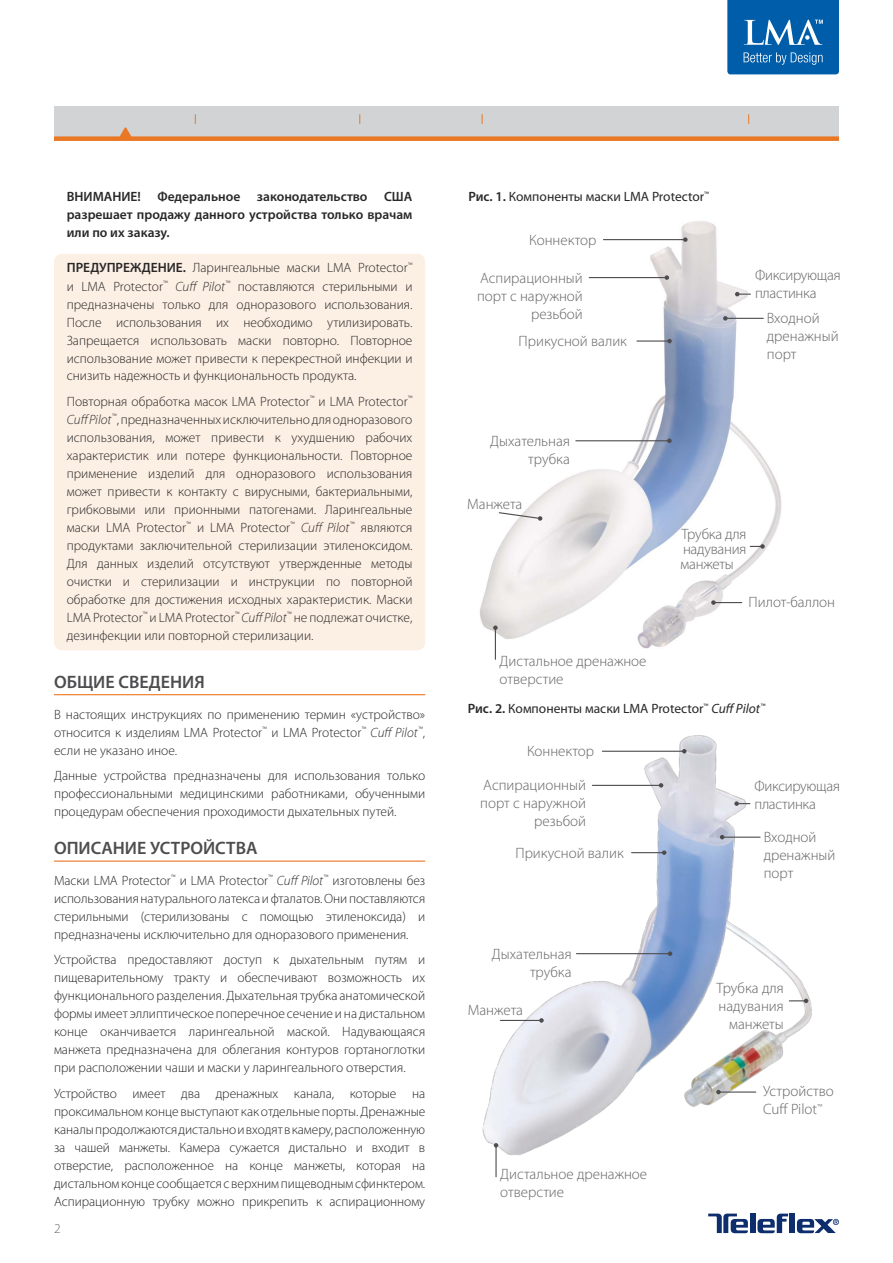
<style>
.page{position:relative;width:893px;height:1263px;background:#fff}
.page>*{position:absolute;margin:0;border:0;box-sizing:border-box;transform-origin:0 0}
.t1{font:600 18px "Myriad Pro";color:#4d4d4f}
.t2{font:300 15px/18px "Myriad Pro";color:#636466;text-align:right}
.t3{font:300 15px/18px "Myriad Pro";letter-spacing:-.02em;color:#636466}
.t4{font:300 13.5px/18px "Myriad Pro";color:#292829;text-align:justify}
.t5{font:600 13.5px/18px "Myriad Pro";color:#292829;text-align:justify}
.t6{font:13.5px "Myriad Pro";color:#292829}
.t7{font:300 13.5px "Myriad Pro";color:#636466}
.s1{font-weight:600}
.s2{font-style:italic}
</style>
<div class="page">
<div style="left:54px;top:106px;width:785px;height:32px;background:#d1d3d4"></div>
<svg style="left:120px;top:127px;width:11px;height:9px"></svg>
<div style="left:54px;top:136px;width:785px;height:5px;background:#e97724"></div>
<svg style="left:727px;top:0;width:112px;height:74px;background:#1a6db2"></svg>
<div style="left:54px;top:254px;width:371px;height:396px;background:#fcefe3;border-radius:9px"></div>
<img style="left:480px;top:221px;width:302px;height:439px">
<img style="left:482px;top:735px;width:330px;height:443px">
<div style="left:789px;top:1213px;width:6px;height:20px;background:#0e2d6d"></div>
<svg style="left:757px;top:1213px;width:31px;height:20px"></svg>
<div style="left:750px;top:1213px;width:5px;height:20px;background:#0e2d6d"></div>
<svg style="left:797px;top:1219px;width:42px;height:14px"></svg>
<svg style="left:708px;top:1213px;width:40px;height:20px"></svg>
<hr style="left:54px;top:694px;width:371px;height:1px;background:#e97724">
<hr style="left:54px;top:860px;width:371px;height:2px;background:#e97724">
<hr style="left:592px;top:785px;width:69px;height:1px;background:#4d4d4f">
<svg style="left:659px;top:783px;width:4px;height:5px"></svg>
<hr style="left:589px;top:277px;width:78px;height:1px;background:#4d4d4f">
<svg style="left:665px;top:275px;width:4px;height:5px"></svg>
<svg style="left:734px;top:801px;width:16px;height:5px"></svg>
<svg style="left:735px;top:292px;width:15px;height:4px"></svg>
<hr style="left:722px;top:837px;width:38px;height:1px;background:#4d4d4f">
<svg style="left:720px;top:835px;width:4px;height:4px"></svg>
<hr style="left:725px;top:318px;width:38px;height:1px;background:#4d4d4f">
<svg style="left:723px;top:316px;width:5px;height:5px"></svg>
<hr style="left:632px;top:852px;width:32px;height:1px;background:#4d4d4f">
<svg style="left:662px;top:850px;width:4px;height:5px"></svg>
<hr style="left:637px;top:340px;width:32px;height:2px;background:#4d4d4f">
<svg style="left:667px;top:339px;width:5px;height:4px"></svg>
<hr style="left:576px;top:953px;width:94px;height:1px;background:#4d4d4f">
<svg style="left:668px;top:951px;width:4px;height:5px"></svg>
<hr style="left:576px;top:440px;width:93px;height:1px;background:#4d4d4f">
<svg style="left:667px;top:438px;width:5px;height:5px"></svg>
<hr style="left:500px;top:1020px;width:41px;height:1px;background:#4d4d4f">
<svg style="left:539px;top:1018px;width:5px;height:5px"></svg>
<svg style="left:498px;top:511px;width:44px;height:10px"></svg>
<svg style="left:789px;top:998px;width:19px;height:5px"></svg>
<svg style="left:750px;top:544px;width:15px;height:5px"></svg>
<hr style="left:495px;top:1145px;width:2px;height:32px;background:#4d4d4f">
<svg style="left:494px;top:1143px;width:4px;height:4px"></svg>
<hr style="left:495px;top:628px;width:1px;height:31px;background:#4d4d4f">
<svg style="left:493px;top:625px;width:5px;height:5px"></svg>
<hr style="left:602px;top:751px;width:82px;height:1px;background:#4d4d4f">
<svg style="left:682px;top:749px;width:4px;height:4px"></svg>
<hr style="left:603px;top:239px;width:82px;height:1px;background:#4d4d4f">
<svg style="left:683px;top:237px;width:5px;height:5px"></svg>
<hr style="left:718px;top:1091px;width:38px;height:1px;background:#4d4d4f">
<svg style="left:716px;top:1090px;width:5px;height:4px"></svg>
<svg style="left:711px;top:600px;width:31px;height:5px"></svg>
<p class="t5" style="left:67px;top:188px;width:347px">ВНИМАНИЕ! Федеральное законодательство США разрешает продажу данного устройства только врачам или по их заказу.</p>
<p class="t4" style="left:67px;top:259px;width:347px"><span class="s1">ПРЕДУПРЕЖДЕНИЕ.</span> Ларингеальные маски LMA Protector<sup>™ </sup>и LMA Protector<sup>™</sup> <span class="s2">Cuff Pilot</span><sup>™</sup> поставляются стерильными и предназначены только для одноразового использования.<br>После использования их необходимо утилизировать.<br>Запрещается использовать маски повторно. Повторное использование может привести к перекрестной инфекции и снизить надежность и функциональность продукта.</p>
<p class="t4" style="left:67px;top:393px;width:347px">Повторная обработка масок LMA Protector<sup>™</sup> и LMA Protector<sup>™ </sup><span class="s2">Cuff Pilot</span><sup>™</sup>, предназначенных исключительно для одноразового использования, может привести к ухудшению рабочих характеристик или потере функциональности. Повторное применение изделий для одноразового использования может привести к контакту с вирусными, бактериальными, грибковыми или прионными патогенами. Ларингеальные маски LMA Protector<sup>™</sup> и LMA Protector<sup>™</sup> <span class="s2">Cuff Pilot</span><sup>™</sup> являются продуктами заключительной стерилизации этиленоксидом.<br>Для данных изделий отсутствуют утвержденные методы очистки и стерилизации и инструкции по повторной обработке для достижения исходных характеристик. Маски LMA Protector<sup>™</sup> и LMA Protector<sup>™</sup> <span class="s2">Cuff Pilot</span><sup>™</sup> не подлежат очистке, дезинфекции или повторной стерилизации.</p>
<h1 class="t1" style="left:54px;top:670px;width:152px">ОБЩИЕ СВЕДЕНИЯ</h1>
<p class="t4" style="left:54px;top:705px;width:373px">В настоящих инструкциях по применению термин «устройство» относится к изделиям LMA Protector<sup>™</sup> и LMA Protector<sup>™</sup> <span class="s2">Cuff Pilot</span><sup>™</sup>, если не указано иное.</p>
<p class="t4" style="left:54px;top:767px;width:373px">Данные устройства предназначены для использования только профессиональными медицинскими работниками, обученными процедурам обеспечения проходимости дыхательных путей.</p>
<h1 class="t1" style="left:54px;top:837px;width:205px">ОПИСАНИЕ УСТРОЙСТВА</h1>
<p class="t4" style="left:54px;top:872px;width:373px">Маски LMA Protector<sup>™</sup> и LMA Protector<sup>™</sup> <span class="s2">Cuff Pilot</span><sup>™</sup> изготовлены без использования натурального латекса и фталатов. Они поставляются стерильными (стерилизованы с помощью этиленоксида) и предназначены исключительно для одноразового применения.</p>
<p class="t4" style="left:54px;top:951px;width:373px">Устройства предоставляют доступ к дыхательным путям и пищеварительному тракту и обеспечивают возможность их функционального разделения. Дыхательная трубка анатомической формы имеет эллиптическое поперечное сечение и на дистальном конце оканчивается ларингеальной маской. Надувающаяся манжета предназначена для облегания контуров гортаноглотки при расположении чаши и маски у ларингеального отверстия.</p>
<p class="t4" style="left:54px;top:1084px;width:373px">Устройство имеет два дренажных канала, которые на проксимальном конце выступают как отдельные порты. Дренажные каналы продолжаются дистально и входят в камеру, расположенную за чашей манжеты. Камера сужается дистально и входит в отверстие, расположенное на конце манжеты, которая на дистальном конце сообщается с верхним пищеводным сфинктером.<br>Аспирационную трубку можно прикрепить к аспирационному</p>
<p class="t7" style="left:54px;top:1221px;width:8px">2</p>
<p class="t6" style="left:468px;top:190px;width:242px"><span class="s1">Рис. 1.</span> Компоненты маски LMA Protector<sup>™</sup></p>
<p class="t2" style="left:529px;top:231px;width:69px">Коннектор</p>
<p class="t2" style="left:477px;top:269px;width:107px">Аспирационный порт с наружной резьбой</p>
<p class="t2" style="left:519px;top:332px;width:110px">Прикусной валик</p>
<p class="t2" style="left:490px;top:432px;width:81px">Дыхательная трубка</p>
<p class="t2" style="left:467px;top:495px;width:57px">Манжета</p>
<p class="t2" style="left:500px;top:652px;width:148px;text-align:left">Дистальное дренажное отверстие</p>
<p class="t3" style="left:755px;top:266px;width:87px">Фиксирующая пластинка</p>
<p class="t2" style="left:767px;top:309px;width:73px;text-align:left">Входной дренажный порт</p>
<p class="t2" style="left:680px;top:527px;width:68px;line-height:15px;text-align:justify">Трубка для надувания манжеты</p>
<p class="t2" style="left:749px;top:593px;width:88px">Пилот-баллон</p>
<p class="t6" style="left:468px;top:701px;width:299px"><span class="s1">Рис. 2.</span> Компоненты маски LMA Protector<sup>™</sup> <span class="s2">Cuff Pilot</span><sup>™</sup></p>
<p class="t2" style="left:527px;top:742px;width:69px">Коннектор</p>
<p class="t2" style="left:480px;top:777px;width:107px">Аспирационный порт с наружной резьбой</p>
<p class="t2" style="left:515px;top:844px;width:110px">Прикусной валик</p>
<p class="t2" style="left:492px;top:945px;width:81px">Дыхательная трубка</p>
<p class="t2" style="left:468px;top:1001px;width:57px">Манжета</p>
<p class="t2" style="left:500px;top:1165px;width:148px;text-align:left">Дистальное дренажное отверстие</p>
<p class="t3" style="left:754px;top:777px;width:87px">Фиксирующая пластинка</p>
<p class="t2" style="left:764px;top:828px;width:73px;text-align:left">Входной дренажный порт</p>
<p class="t2" style="left:717px;top:979px;width:69px">Трубка для надувания манжеты</p>
<p class="t2" style="left:763px;top:1083px;width:72px;text-align:left">Устройство<br>Cuff Pilot<sup>™</sup></p>
</div>
